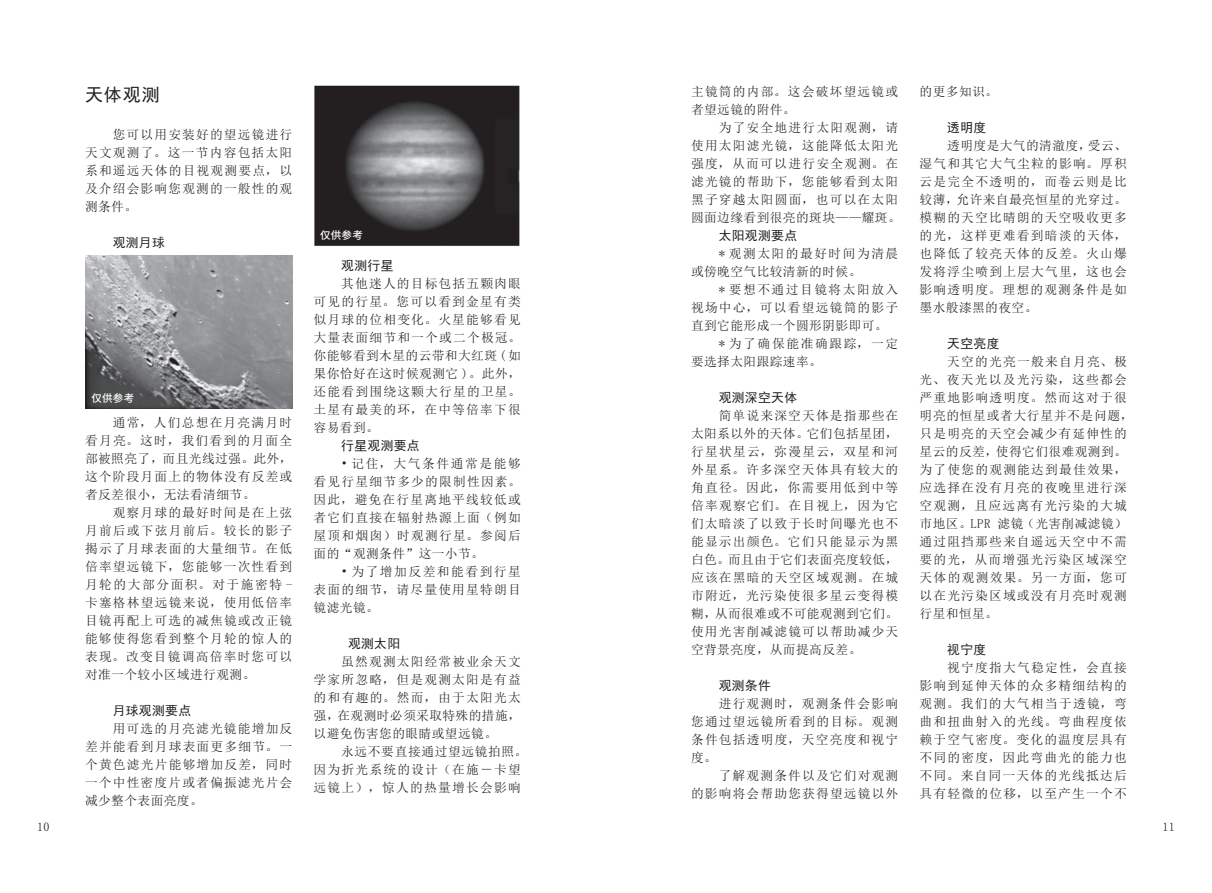
<style>
.page{position:relative;width:1212px;height:893px;background:#fff}
.page>*{position:absolute;margin:0;border:0;box-sizing:border-box;transform-origin:0 0}
.标题{font:18px "Sim Hei";color:#231f20}
.正文{font:12.75px/18px "Sim Sun";letter-spacing:.095em;color:#231f20;text-align:justify}
.正文-2{font:12.75px "Sim Hei";letter-spacing:.03em;color:#231f20}
.正文-3{font:12.75px/18px "Sim Sun";letter-spacing:.075em;color:#231f20}
.正文-4{font:12.75px/18px "Sim Sun";letter-spacing:.125em;color:#231f20}
.t1{font:12px "Sim Sun";color:#231f20}
.图注{font:500 10.5px "Source Han Sans CN";letter-spacing:.03em;color:#fff}
</style>
<div class="page">
<img style="left:85px;top:255px;width:207px;height:154px">
<img style="left:314px;top:85px;width:206px;height:161px">
<p class="标题" style="left:85px;top:85px;width:76px">天体观测</p>
<p class="正文" style="left:85px;top:125px;width:209px;text-indent:28px">您可以用安装好的望远镜进行天文观测了。这一节内容包括太阳系和遥远天体的目视观测要点，以及介绍会影响您观测的一般性的观测条件。</p>
<p class="正文-2" style="left:113px;top:236px;width:54px">观测月球</p>
<p class="图注" style="left:91px;top:392px;width:44px">仅供参考</p>
<p class="正文" style="left:85px;top:413px;width:209px;text-indent:28px">通常，人们总想在月亮满月时看月亮。这时，我们看到的月面全部被照亮了，而且光线过强。此外，这个阶段月面上的物体没有反差或者反差很小，无法看清细节。</p>
<p class="正文" style="left:85px;top:503px;width:209px;text-indent:28px">观察月球的最好时间是在上弦月前后或下弦月前后。较长的影子揭示了月球表面的大量细节。在低倍率望远镜下，您能够一次性看到月轮的大部分面积。对于施密特 -卡塞格林望远镜来说，使用低倍率目镜再配上可选的减焦镜或改正镜能够使得您看到整个月轮的惊人的表现。改变目镜调高倍率时您可以对准一个较小区域进行观测。</p>
<p class="正文-2" style="left:113px;top:704px;width:80px">月球观测要点</p>
<p class="正文" style="left:85px;top:719px;width:209px;text-indent:28px">用可选的月亮滤光镜能增加反差并能看到月球表面更多细节。一个黄色滤光片能够增加反差，同时一个中性密度片或者偏振滤光片会减少整个表面亮度。</p>
<p class="图注" style="left:320px;top:229px;width:44px">仅供参考</p>
<p class="正文-2" style="left:341px;top:259px;width:54px">观测行星</p>
<p class="正文" style="left:314px;top:275px;width:209px;text-indent:28px">其他迷人的目标包括五颗肉眼可见的行星。您可以看到金星有类似月球的位相变化。火星能够看见大量表面细节和一个或二个极冠。你能够看到木星的云带和大红斑 (如果你恰好在这时候观测它 )。此外，还能看到围绕这颗大行星的卫星。土星有最美的环，在中等倍率下很容易看到。</p>
<p class="正文-2" style="left:341px;top:439px;width:80px">行星观测要点</p>
<p class="正文" style="left:314px;top:455px;width:209px;text-indent:28px">• 记住，大气条件通常是能够看见行星细节多少的限制性因素。因此，避免在行星离地平线较低或者它们直接在辐射热源上面（例如屋顶和烟囱）时观测行星。参阅后面的“观测条件”这一小节。</p>
<p class="正文" style="left:314px;top:563px;width:209px;text-indent:28px">• 为了增加反差和能看到行星表面的细节，请尽量使用星特朗目镜滤光镜。</p>
<p class="正文-2" style="left:348px;top:637px;width:54px">观测太阳</p>
<p class="正文" style="left:314px;top:653px;width:209px;text-indent:28px">虽然观测太阳经常被业余天文学家所忽略，但是观测太阳是有益的和有趣的。然而，由于太阳光太强，在观测时必须采取特殊的措施，以避免伤害您的眼睛或望远镜。</p>
<p class="正文" style="left:314px;top:743px;width:215px;text-align:left;text-indent:28px">永远不要直接通过望远镜拍照。因为折光系统的设计（在施－卡望远镜上），惊人的热量增长会影响</p>
<p class="正文" style="left:691px;top:82px;width:209px">主镜筒的内部。这会破坏望远镜或者望远镜的附件。</p>
<p class="正文" style="left:691px;top:118px;width:211px;text-align:left;text-indent:28px">为了安全地进行太阳观测，请使用太阳滤光镜，这能降低太阳光强度，从而可以进行安全观测。在滤光镜的帮助下，您能够看到太阳黑子穿越太阳圆面，也可以在太阳圆面边缘看到很亮的斑块——耀斑。</p>
<p class="正文-2" style="left:719px;top:229px;width:80px">太阳观测要点</p>
<p class="正文-3" style="left:691px;top:244px;width:209px;text-indent:28px">* 观测太阳的最好时间为清晨或傍晚空气比较清新的时候。</p>
<p class="正文" style="left:691px;top:280px;width:209px;text-indent:28px">* 要想不通过目镜将太阳放入视场中心，可以看望远镜筒的影子直到它能形成一个圆形阴影即可。</p>
<p class="正文-4" style="left:691px;top:334px;width:209px;text-indent:28px">* 为了确保能准确跟踪，一定要选择太阳跟踪速率。</p>
<p class="正文-2" style="left:719px;top:391px;width:80px">观测深空天体</p>
<p class="正文" style="left:691px;top:406px;width:209px;text-indent:28px">简单说来深空天体是指那些在太阳系以外的天体。它们包括星团，行星状星云，弥漫星云，双星和河外星系。许多深空天体具有较大的角直径。因此，你需要用低到中等倍率观察它们。在目视上，因为它们太暗淡了以致于长时间曝光也不能显示出颜色。它们只能显示为黑白色。而且由于它们表面亮度较低，应该在黑暗的天空区域观测。在城市附近，光污染使很多星云变得模糊，从而很难或不可能观测到它们。使用光害削减滤镜可以帮助减少天空背景亮度，从而提高反差。</p>
<p class="正文-2" style="left:719px;top:679px;width:54px">观测条件</p>
<p class="正文" style="left:691px;top:694px;width:209px;text-indent:28px">进行观测时，观测条件会影响您通过望远镜所看到的目标。观测条件包括透明度，天空亮度和视宁度。</p>
<p class="正文" style="left:691px;top:766px;width:209px;text-align:right">了解观测条件以及它们对观测<br>的影响将会帮助您获得望远镜以外</p>
<p class="正文" style="left:919px;top:82px;width:80px">的更多知识。</p>
<p class="正文-2" style="left:947px;top:121px;width:41px">透明度</p>
<p class="正文" style="left:919px;top:136px;width:209px;text-indent:28px">透明度是大气的清澈度，受云、湿气和其它大气尘粒的影响。厚积云是完全不透明的，而卷云则是比较薄，允许来自最亮恒星的光穿过。模糊的天空比晴朗的天空吸收更多的光，这样更难看到暗淡的天体，也降低了较亮天体的反差。火山爆发将浮尘喷到上层大气里，这也会影响透明度。理想的观测条件是如墨水般漆黑的夜空。</p>
<p class="正文-2" style="left:947px;top:337px;width:54px">天空亮度</p>
<p class="正文" style="left:919px;top:352px;width:215px;text-align:left;text-indent:28px">天空的光亮一般来自月亮、极光、夜天光以及光污染，这些都会严重地影响透明度。然而这对于很明亮的恒星或者大行星并不是问题，只是明亮的天空会减少有延伸性的星云的反差，使得它们很难观测到。为了使您的观测能达到最佳效果，应选择在没有月亮的夜晚里进行深空观测，且应远离有光污染的大城市地区。LPR 滤镜（光害削减滤镜）通过阻挡那些来自遥远天空中不需要的光，从而增强光污染区域深空天体的观测效果。另一方面，您可以在光污染区域或没有月亮时观测行星和恒星。</p>
<p class="正文-2" style="left:947px;top:643px;width:41px">视宁度</p>
<p class="正文" style="left:919px;top:658px;width:209px;text-indent:28px">视宁度指大气稳定性，会直接影响到延伸天体的众多精细结构的观测。我们的大气相当于透镜，弯曲和扭曲射入的光线。弯曲程度依赖于空气密度。变化的温度层具有不同的密度，因此弯曲光的能力也不同。来自同一天体的光线抵达后具有轻微的位移，以至产生一个不</p>
<p class="t1" style="left:37px;top:821px;width:14px">10</p>
<p class="t1" style="left:1162px;top:821px;width:14px">11</p>
</div>
